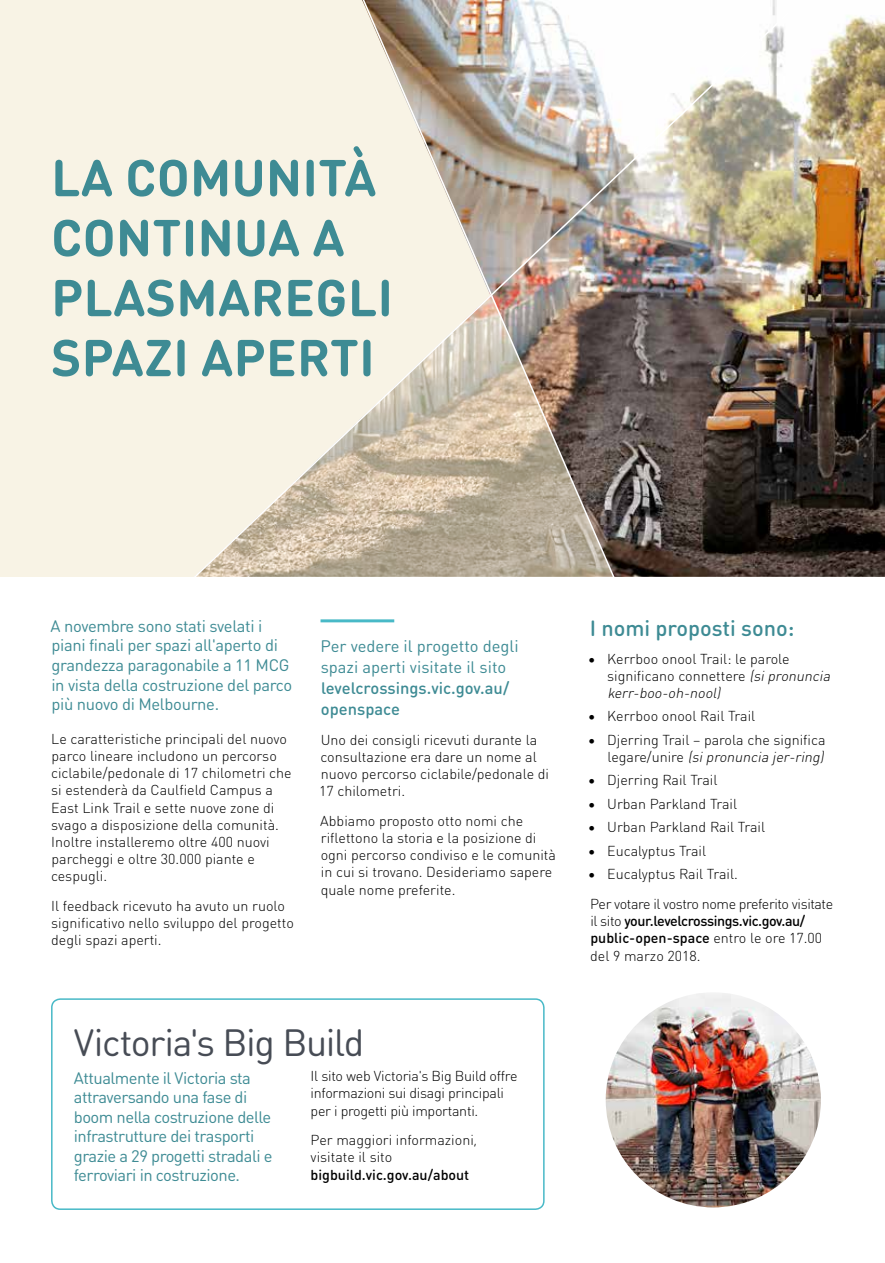
<style>
.page{position:relative;width:885px;height:1263px;background:#fff}
.page>*{position:absolute;margin:0;border:0;box-sizing:border-box;transform-origin:0 0}
.t1{font:700 51px/60px "DIN Round OT";letter-spacing:.005em;color:#3e8b94}
.t2{font:37.5px "DIN Round OT";letter-spacing:-.04em;color:#474c55}
.t3{font:500 21.75px "DIN Round OT";color:#3e8b94}
.t4{font:16.5px/19.5px "DIN Round OT";letter-spacing:-.03em;color:#3e8b94}
.t5{font:16.5px/21px "DIN Round OT";color:#3e8b94}
.t6{font:500 16.5px/21px "DIN Round OT";color:#3e8b94}
.t7{font:300 14.25px/17.1px "DIN Round OT";color:#000}
.t8{font:300 14.25px/17.1px "DIN Round OT";letter-spacing:-.02em;color:#000}
.t9{font:500 14.25px/17.1px "DIN Round OT";letter-spacing:-.03em;color:#000}
.t10{font:300 14.25px/29.8px "DIN Round OT";letter-spacing:-.03em;color:#000}
.t11{font:500 14.25px "DIN Round OT";color:#000}
.s1{font-style:italic}
.s2{font-weight:300}
</style>
<div class="page">
<div style="left:0;top:0;width:750px;height:577px;background:#f8f3e5"></div>
<img style="left:194px;top:0;width:687px;height:577px">
<img style="left:283px;top:0;width:425px;height:577px">
<hr style="left:320px;top:619px;width:74px;height:3px;background:#48b9c7">
<div style="left:51px;top:998px;width:493px;height:212px;border:2px solid #48b9c7;border-radius:9px"></div>
<img style="left:603px;top:990px;width:220px;height:220px;border-radius:110px">
<div style="left:601px;top:988px;width:224px;height:224px;border:5px solid #fff;border-radius:50%"></div>
<h1 class="t1" style="left:51px;top:147px;width:343px">LA COMUNITÀ<br>CONTINUA A<br>PLASMAREGLI<br>SPAZI APERTI</h1>
<p class="t4" style="left:51px;top:616px;width:243px">A novembre sono stati svelati i piani finali per spazi all'aperto di grandezza paragonabile a 11 MCG in vista della costruzione del parco più nuovo di Melbourne.</p>
<p class="t7" style="left:51px;top:730px;width:242px">Le caratteristiche principali del nuovo parco lineare includono un percorso ciclabile/pedonale di 17 chilometri che si estenderà da Caulfield Campus a East Link Trail e sette nuove zone di svago a disposizione della comunità.<br>Inoltre installeremo oltre 400 nuovi parcheggi e oltre 30.000 piante e cespugli.</p>
<p class="t7" style="left:51px;top:897px;width:244px">Il feedback ricevuto ha avuto un ruolo significativo nello sviluppo del progetto degli spazi aperti.</p>
<p class="t5" style="left:320px;top:635px;width:200px">Per vedere il progetto degli spazi aperti visitate il sito</p>
<p class="t6" style="left:321px;top:677px;width:190px">levelcrossings.vic.gov.au/ openspace</p>
<p class="t7" style="left:319px;top:731px;width:231px">Uno dei consigli ricevuti durante la consultazione era dare un nome al nuovo percorso ciclabile/pedonale di<br>17 chilometri.</p>
<p class="t7" style="left:320px;top:812px;width:237px">Abbiamo proposto otto nomi che riflettono la storia e la posizione di ogni percorso condiviso e le comunità in cui si trovano. Desideriamo sapere quale nome preferite.</p>
<h2 class="t2" style="left:74px;top:1019px;width:292px">Victoria's Big Build</h2>
<p class="t4" style="left:74px;top:1068px;width:200px">Attualmente il Victoria sta attraversando una fase di boom nella costruzione delle infrastrutture dei trasporti grazie a 29 progetti stradali e ferroviari in costruzione.</p>
<p class="t8" style="left:310px;top:1067px;width:208px">Il sito web Victoria's Big Build offre informazioni sui disagi principali per i progetti più importanti.</p>
<p class="t7" style="left:310px;top:1131px;width:168px">Per maggiori informazioni, visitate il sito</p>
<p class="t11" style="left:310px;top:1165px;width:160px">bigbuild.vic.gov.au/about</p>
<h3 class="t3" style="left:589px;top:614px;width:206px">I nomi proposti sono:</h3>
<p class="t7" style="left:607px;top:650px;width:227px;text-indent:-19px">• Kerrboo onool Trail: le parole significano connettere <span class="s1">(sipronuncia kerr-boo-oh-nool)</span></p>
<p class="t7" style="left:588px;top:708px;width:168px">• Kerrboo onool Rail Trail</p>
<p class="t7" style="left:588px;top:731px;width:240px;text-align:right">• Djerring Trail – parola che significa le g a re/u n i re <span class="s1">(sipronuncia jer-ring)</span></p>
<p class="t7" style="left:588px;top:772px;width:131px">• Djerring Rail Trail</p>
<p class="t7" style="left:588px;top:795px;width:150px">• Urban Parkland Trail</p>
<p class="t7" style="left:588px;top:819px;width:178px">• Urban Parkland Rail Trail</p>
<p class="t7" style="left:588px;top:842px;width:119px">• Eucalyptus Trail</p>
<p class="t10" style="left:588px;top:859px;width:246px">• Eucalyptus Rail Trail.<br>Per votare il vostro nome preferito visitate</p>
<p class="t9" style="left:590px;top:912px;width:233px"><span class="s2">il sito</span> your.levelcrossings.vic.gov.au/ public-open-space <span class="s2">entro le ore 17.00 del 9 marzo 2018.</span></p>
</div>
